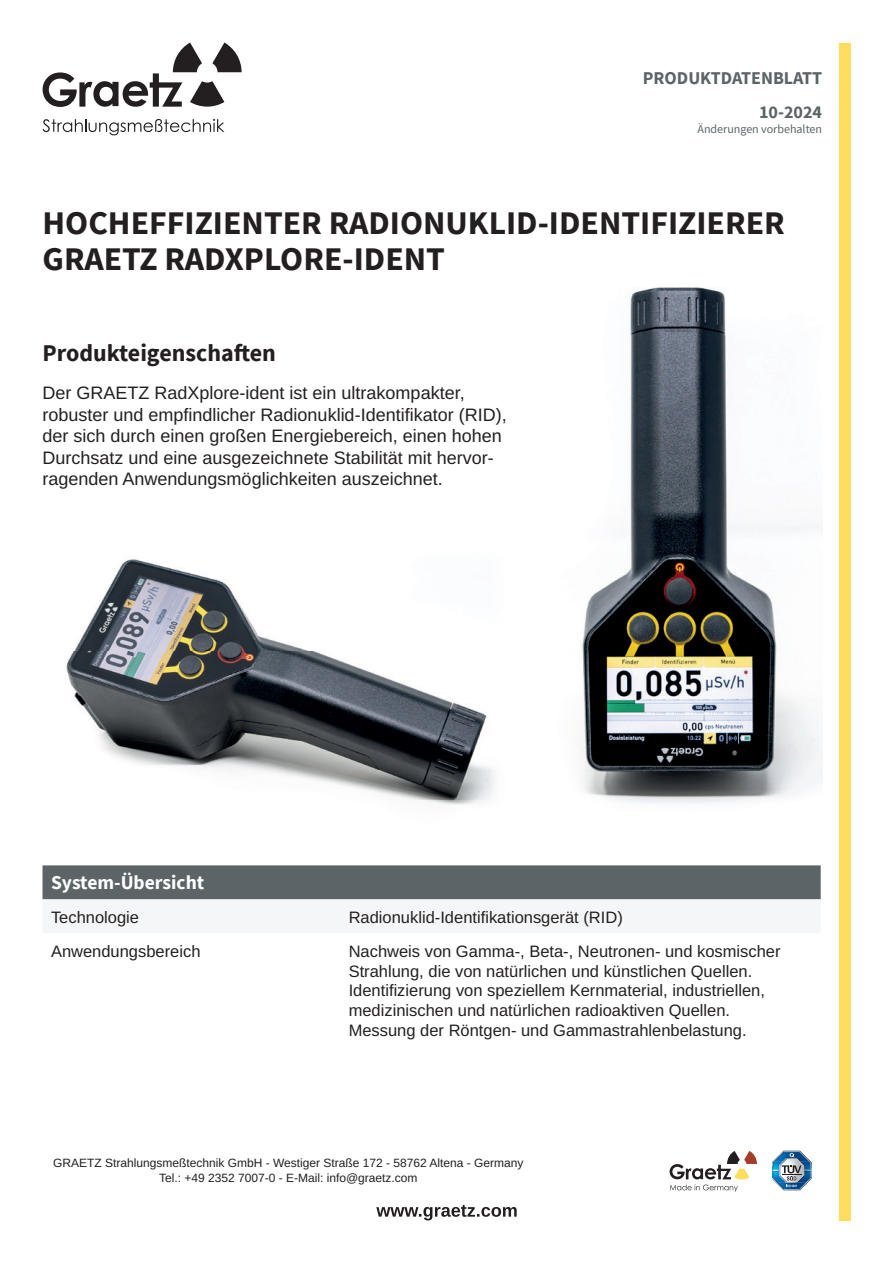
<style>
.page{position:relative;width:893px;height:1263px;background:#fff}
.page>*{position:absolute;margin:0;border:0;box-sizing:border-box;transform-origin:0 0}
.t1{font:700 33px/36px "Source Sans Pro";color:#231f20}
.t2{font:700 24px "Source Sans Pro";color:#231f20}
.t3{font:700 19.5px "Source Sans Pro";color:#fff}
.t4{font:18px/21.6px "Arimo";color:#231f20}
.t5{font:700 18px/34.3px "Source Sans Pro";color:#5c6467;text-align:right}
.t6{font:16.5px/19.8px "Arimo";color:#231f20}
.t7{font:12px/14.4px "Arimo";color:#231f20;text-align:center}
.t8{font:12px "Source Sans Pro";color:#5c6467}
</style>
<div class="page">
<svg style="left:772px;top:1151px;width:39px;height:39px"></svg>
<div style="left:839px;top:43px;width:11px;height:1177px;background:#ffde5d"></div>
<svg style="left:43px;top:119px;width:181px;height:16px"></svg>
<svg style="left:43px;top:43px;width:199px;height:64px"></svg>
<svg style="left:376px;top:1205px;width:141px;height:15px"></svg>
<svg style="left:670px;top:1151px;width:87px;height:41px"></svg>
<img style="left:581px;top:287px;width:241px;height:517px">
<div style="left:43px;top:865px;width:778px;height:35px;background:#5c6467"></div>
<img style="left:66px;top:559px;width:429px;height:246px">
<p class="t5" style="left:643px;top:61px;width:181px">PRODUKTDATENBLATT<br>10-2024</p>
<p class="t8" style="left:697px;top:123px;width:126px">Änderungen vorbehalten</p>
<h1 class="t1" style="left:43px;top:205px;width:744px">HOCHEFFIZIENTER RADIONUKLID-IDENTIFIZIERER<br>GRAETZ RADXPLORE-IDENT</h1>
<h2 class="t2" style="left:43px;top:337px;width:235px">Produkteigenschaften</h2>
<p class="t4" style="left:43px;top:384px;width:466px">Der GRAETZ RadXplore-ident ist ein ultrakompakter, robuster und empfindlicher Radionuklid-Identifikator (RID), der sich durch einen großen Energiebereich, einen hohen Durchsatz und eine ausgezeichnete Stabilität mit hervor&shy;ragenden Anwendungsmöglichkeiten auszeichnet.</p>
<p class="t3" style="left:51px;top:872px;width:155px">System-Übersicht</p>
<p class="t6" style="left:51px;top:909px;width:90px">Technologie</p>
<p class="t6" style="left:349px;top:907px;width:276px">Radionuklid-Identifikationsgerät (RID)</p>
<p class="t6" style="left:51px;top:943px;width:151px">Anwendungsbereich</p>
<p class="t6" style="left:349px;top:943px;width:433px">Nachweis von Gamma-, Beta-, Neutronen- und kosmischer Strahlung, die von natürlichen und künstlichen Quellen.<br>Identifizierung von speziellem Kernmaterial, industriellen, medizinischen und natürlichen radioaktiven Quellen.<br>Messung der Röntgen- und Gammastrahlenbelastung.</p>
<p class="t7" style="left:53px;top:1157px;width:472px">GRAETZ Strahlungsmeßtechnik GmbH - Westiger Straße 172 - 58762 Altena - Germany<br>Tel.: +49 2352 7007-0 - E-Mail: info@graetz.com</p>
</div>
